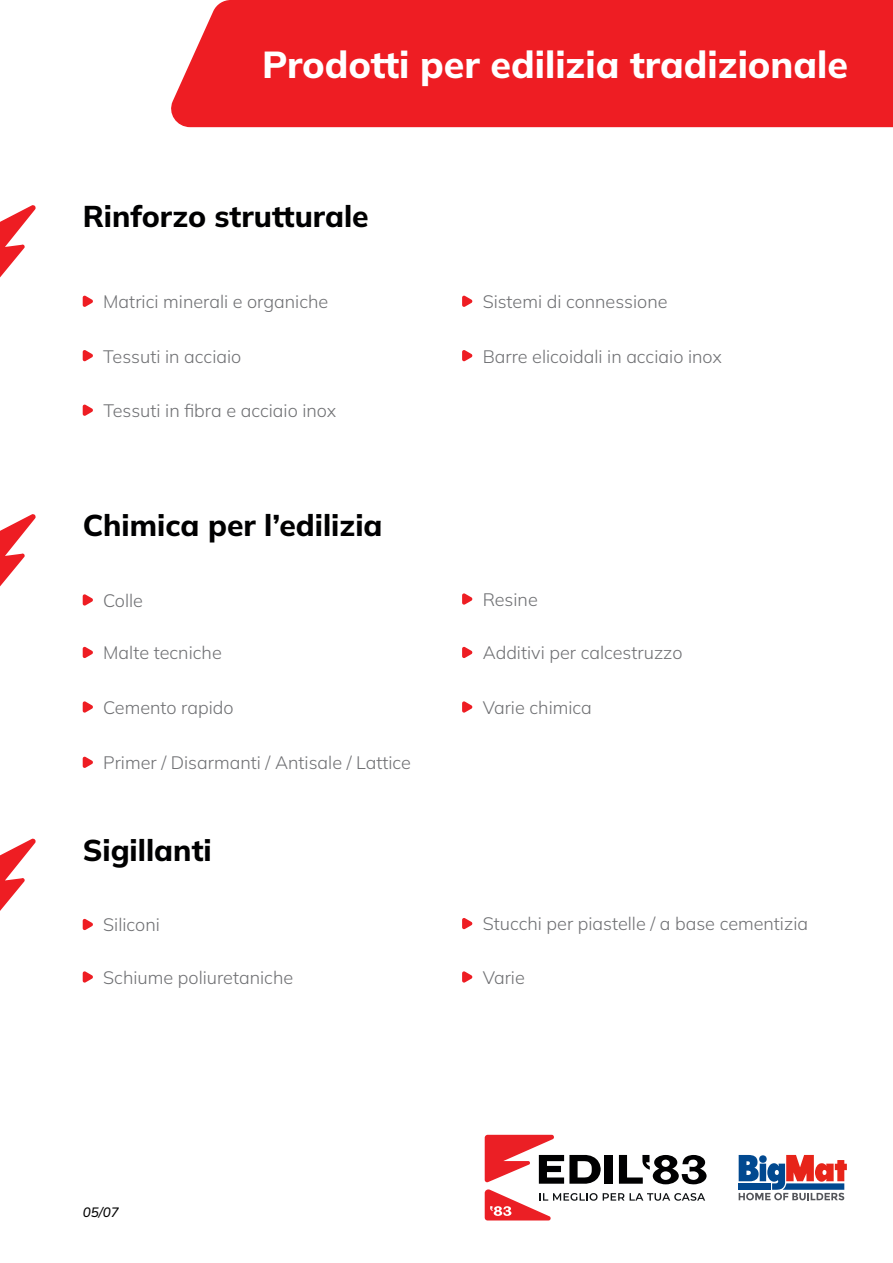
<style>
.page{position:relative;width:893px;height:1263px;background:#fff}
.page>*{position:absolute;margin:0;border:0;box-sizing:border-box;transform-origin:0 0}
.t1{font:200 37.5px "Mulish";color:#fff}
.t2{font:200 30px "Mulish";color:#000001}
.t3{font:200 18px "Mulish";color:#6f7073}
.t4{font:italic 200 13.5px "Mulish";color:#000001}
</style>
<div class="page">
<div style="left:171px;top:0;width:722px;height:127px;background:#ee1d23"></div>
<svg style="left:0;top:205px;width:36px;height:73px"></svg>
<svg style="left:83px;top:295px;width:10px;height:12px"></svg>
<svg style="left:83px;top:350px;width:10px;height:12px"></svg>
<svg style="left:83px;top:404px;width:10px;height:12px"></svg>
<svg style="left:462px;top:295px;width:11px;height:12px"></svg>
<svg style="left:462px;top:350px;width:11px;height:12px"></svg>
<svg style="left:83px;top:646px;width:10px;height:12px"></svg>
<svg style="left:83px;top:756px;width:10px;height:12px"></svg>
<svg style="left:83px;top:701px;width:10px;height:12px"></svg>
<svg style="left:462px;top:646px;width:11px;height:12px"></svg>
<svg style="left:462px;top:701px;width:11px;height:12px"></svg>
<svg style="left:0;top:514px;width:36px;height:73px"></svg>
<svg style="left:83px;top:594px;width:10px;height:12px"></svg>
<svg style="left:462px;top:593px;width:11px;height:12px"></svg>
<svg style="left:83px;top:971px;width:10px;height:12px"></svg>
<svg style="left:462px;top:971px;width:11px;height:12px"></svg>
<svg style="left:0;top:838px;width:36px;height:73px"></svg>
<svg style="left:83px;top:918px;width:10px;height:12px"></svg>
<svg style="left:462px;top:918px;width:11px;height:12px"></svg>
<svg style="left:485px;top:1135px;width:222px;height:85px"></svg>
<svg style="left:739px;top:1155px;width:108px;height:45px"></svg>
<h1 class="t1" style="left:262px;top:39px;width:588px">Prodotti per edilizia tradizionale</h1>
<h2 class="t2" style="left:83px;top:196px;width:288px">Rinforzo strutturale</h2>
<p class="t3" style="left:103px;top:289px;width:227px">Matrici minerali e organiche</p>
<p class="t3" style="left:103px;top:344px;width:140px">Tessuti in acciaio</p>
<p class="t3" style="left:103px;top:398px;width:234px">Tessuti in fibra e acciaio inox</p>
<h2 class="t2" style="left:83px;top:505px;width:301px">Chimica per l’edilizia</h2>
<p class="t3" style="left:483px;top:289px;width:186px">Sistemi di connessione</p>
<p class="t3" style="left:483px;top:344px;width:241px">Barre elicoidali in acciaio inox</p>
<p class="t3" style="left:103px;top:588px;width:41px">Colle</p>
<p class="t3" style="left:483px;top:587px;width:57px">Resine</p>
<p class="t3" style="left:103px;top:641px;width:120px">Malte tecniche</p>
<p class="t3" style="left:103px;top:695px;width:132px">Cemento rapido</p>
<p class="t3" style="left:103px;top:751px;width:309px">Primer / Disarmanti / Antisale / Lattice</p>
<h2 class="t2" style="left:83px;top:830px;width:131px">Sigillanti</h2>
<p class="t3" style="left:483px;top:641px;width:201px">Additivi per calcestruzzo</p>
<p class="t3" style="left:483px;top:695px;width:111px">Varie chimica</p>
<p class="t3" style="left:103px;top:912px;width:58px">Siliconi</p>
<p class="t3" style="left:483px;top:911px;width:327px">Stucchi per piastelle / a base cementizia</p>
<p class="t3" style="left:103px;top:965px;width:192px">Schiume poliuretaniche</p>
<p class="t3" style="left:483px;top:965px;width:44px">Varie</p>
<p class="t4" style="left:83px;top:1203px;width:38px">05/07</p>
</div>
